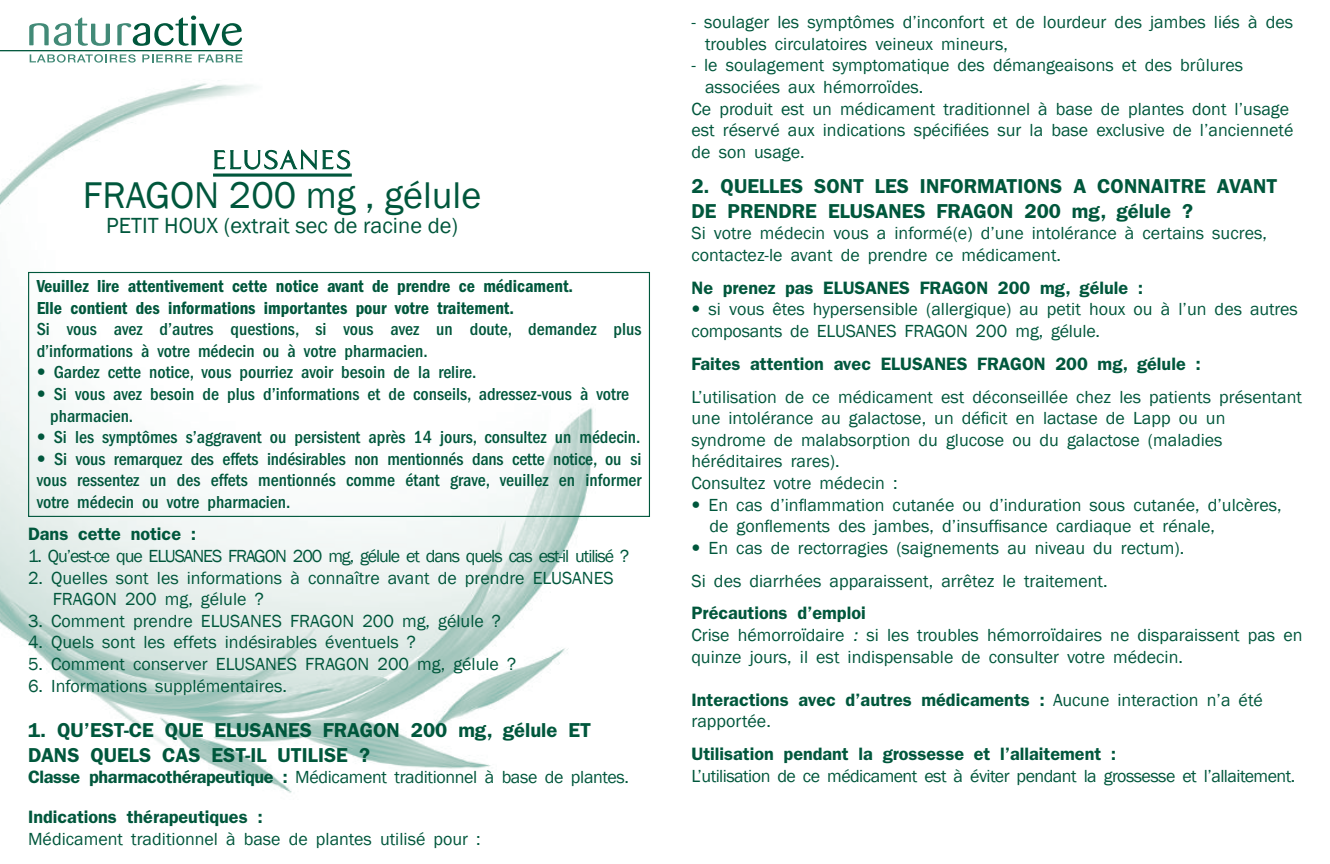
<style>
.page{position:relative;width:1330px;height:864px;background:#fff}
.page>*{position:absolute;margin:0;border:0;box-sizing:border-box;transform-origin:0 0}
.t1{font:38.25px "Franklin Gothic";color:#00573c}
.t2{font:22.5px "Franklin Gothic";color:#00573c}
.t3{font:600 20.25px/24.3px "Franklin Gothic";color:#00573c}
.t4{font:18px/21.6px "Franklin Gothic";color:#00573c}
.t5{font:500 condensed 18px/21.6px "Franklin Gothic";color:#00573c}
.t6{font:600 18px/39.6px "Franklin Gothic";color:#00573c}
.t7{font:600 condensed 18px/21.6px "Franklin Gothic";color:#00573c}
.t8{font:18px "Franklin Gothic";letter-spacing:-.03em;color:#00573c}
.t9{font:18px "Franklin Gothic";letter-spacing:-.06em;color:#00573c}
.s1{font-family:"Helvetica Neue";font-weight:700}
.s2{font-weight:400}
.s3{font-family:"Helvetica Neue";font-weight:700;font-stretch:condensed}
.s4{font-weight:600}
.s5{font-style:italic}
</style>
<div class="page">
<img style="left:0;top:62px;width:650px;height:731px">
<hr style="left:0;top:50px;width:242px;height:1px;background:#00573c">
<svg style="left:29px;top:17px;width:81px;height:29px"></svg>
<svg style="left:117px;top:16px;width:125px;height:30px"></svg>
<svg style="left:30px;top:54px;width:106px;height:9px"></svg>
<svg style="left:142px;top:54px;width:50px;height:8px"></svg>
<svg style="left:198px;top:54px;width:44px;height:8px"></svg>
<hr style="left:213px;top:174px;width:139px;height:3px;background:#00573c">
<svg style="left:214px;top:127px;width:136px;height:43px"></svg>
<div style="left:28px;top:272px;width:622px;height:245px;border:1px solid #00573c"></div>
<h1 class="t1" style="left:83px;top:171px;width:400px">fragon 200 mg , gélule</h1>
<p class="t2" style="left:106px;top:211px;width:353px">PETIT HOUX (extrait sec de racine de)</p>
<p class="t7" style="left:37px;top:275px;width:538px">Veuillez lire attentivement cette notice avant de prendre ce médicament.<br>Elle contient des informations importantes pour votre traitement.</p>
<p class="t5" style="left:37px;top:319px;width:606px">Si vous avez d’autres questions, si vous avez un doute, demandez plus d’informations à votre médecin ou à votre pharmacien.</p>
<p class="t5" style="left:37px;top:362px;width:441px"><span class="s1">•</span> Gardez cette notice, vous pourriez avoir besoin de la relire.</p>
<p class="t5" style="left:50px;top:383px;width:580px;text-indent:-14px"><span class="s1">•</span> Si vous avez besoin de plus d’informations et de conseils, adressez-vous à votre pharmacien.</p>
<p class="t5" style="left:37px;top:427px;width:605px"><span class="s1">•</span> Si les symptômes s’aggravent ou persistent après 14 jours, consultez un médecin.</p>
<p class="t5" style="left:37px;top:448px;width:606px;text-align:justify"><span class="s1">•</span> Si vous remarquez des effets indésirables non mentionnés dans cette notice, ou si vous ressentez un des effets mentionnés comme étant grave, veuillez en informer votre médecin ou votre pharmacien.</p>
<p class="t6" style="left:28px;top:514px;width:170px">Dans cette notice :</p>
<p class="t9" style="left:28px;top:545px;width:211px">1. Qu’est-ce que ELUSAN ES FRAGON</p>
<p class="t9" style="left:293px;top:545px;width:338px">200 mg, gélule et dans quels cas est-il utilisé ?</p>
<p class="t4" style="left:53px;top:567px;width:562px;text-indent:-25px">2. Quelles sont les informations à connaître avant de prendre ELUSAN ES<br>FRAGON</p>
<p class="t4" style="left:125px;top:589px;width:140px">200 mg, gélule ?</p>
<p class="t4" style="left:28px;top:610px;width:274px">3. Comment prendre ELUSAN ES FRAGON</p>
<p class="t4" style="left:362px;top:610px;width:140px">200 mg, gélule ?</p>
<p class="t4" style="left:28px;top:632px;width:389px">4. Quels sont les effets indésirables éventuels ?</p>
<p class="t4" style="left:28px;top:654px;width:289px">5. Comment conserver ELUSAN ES FRAGON</p>
<p class="t4" style="left:377px;top:654px;width:140px">200 mg, gélule ?</p>
<p class="t4" style="left:28px;top:675px;width:261px">6. Informations supplémentaires.</p>
<p class="t3" style="left:28px;top:718px;width:564px">1. QU’EST-CE QUE ELUSANES FRAGON 200 mg, gélule ET<br>DANS QUELS CAS EST-IL UTILISE ?</p>
<p class="t6" style="left:28px;top:757px;width:602px">Classe pharmacothérapeutique : <span class="s2">Médicament traditionnel à base de plantes.<br></span>Indications thérapeutiques :</p>
<p class="t4" style="left:28px;top:828px;width:454px">Médicament traditionnel à base de plantes utilisé pour :</p>
<p class="t4" style="left:705px;top:12px;width:590px;text-indent:-14px">- soulager les symptômes d’inconfort et de lourdeur des jambes liés à des troubles circulatoires veineux mineurs,</p>
<p class="t4" style="left:691px;top:55px;width:553px">- le soulagement symptomatique des démangeaisons et des brûlures</p>
<p class="t4" style="left:705px;top:77px;width:220px">associées aux hémorroïdes.</p>
<p class="t4" style="left:691px;top:98px;width:599px">Ce produit est un médicament traditionnel à base de plantes dont l’usage</p>
<p class="t4" style="left:691px;top:120px;width:603px">est réservé aux indications spécifiées sur la base exclusive de l’ancienneté</p>
<p class="t4" style="left:691px;top:141px;width:115px">de son usage.</p>
<p class="t3" style="left:691px;top:174px;width:587px">2. QUELLES SONT LES INFORMATIONS A CONNAITRE AVANT<br>DE PRENDRE ELUSANES FRAGON 200 mg, gélule ?</p>
<p class="t4" style="left:691px;top:223px;width:577px">Si votre médecin vous a informé(e) d’une intolérance à certains sucres, contactez-le avant de prendre ce médicament.</p>
<p class="t6" style="left:691px;top:268px;width:453px">Ne prenez pas ELUSANES FRAGON 200 mg, gélule :</p>
<p class="t4" style="left:691px;top:299px;width:608px"><span class="s3">•</span> si vous êtes hypersensible (allergique) au petit houx ou à l’un des autres composants de ELUSAN ES FRAGON</p>
<p class="t4" style="left:975px;top:320px;width:126px">200 mg, gélule.</p>
<p class="t6" style="left:691px;top:344px;width:511px">Faites attention avec ELUSANES FRAGON 200 mg, gélule :</p>
<p class="t4" style="left:691px;top:386px;width:612px">L’utilisation de ce médicament est déconseillée chez les patients présentant une intolérance au galactose, un déficit en lactase de Lapp ou un syndrome de malabsorption du glucose ou du galactose (maladies héréditaires rares).<br>Consultez votre médecin :</p>
<p class="t4" style="left:709px;top:494px;width:574px;text-indent:-18px"><span class="s3">•</span> En cas d’inflammation cutanée ou d’induration sous cutanée, d’ulcères, de gonflements des jambes, d’insuffisance cardiaque et rénale,</p>
<p class="t4" style="left:691px;top:532px;width:494px;line-height:32.9px"><span class="s3">•</span> En cas de rectorragies (saignements au niveau du rectum).<br>Si des diarrhées apparaissent, arrêtez le traitement.</p>
<p class="t4" style="left:691px;top:603px;width:612px"><span class="s4">Précautions d’emploi<br></span>Crise hémorroïdaire <span class="s5">:</span> si les troubles hémorroïdaires ne disparaissent pas en quinze jours, il est indispensable de consulter votre médecin.</p>
<p class="t6" style="left:691px;top:689px;width:573px;line-height:21.6px">Interactions avec d’autres médicaments : <span class="s2">Aucune interaction n’a été rapportée.</span></p>
<p class="t6" style="left:691px;top:734px;width:426px">Utilisation pendant la grossesse et l’allaitement :</p>
<p class="t8" style="left:691px;top:765px;width:605px">L’utilisation de ce médicament est à éviter pendant la grossesse et l’allaitement.</p>
</div>
